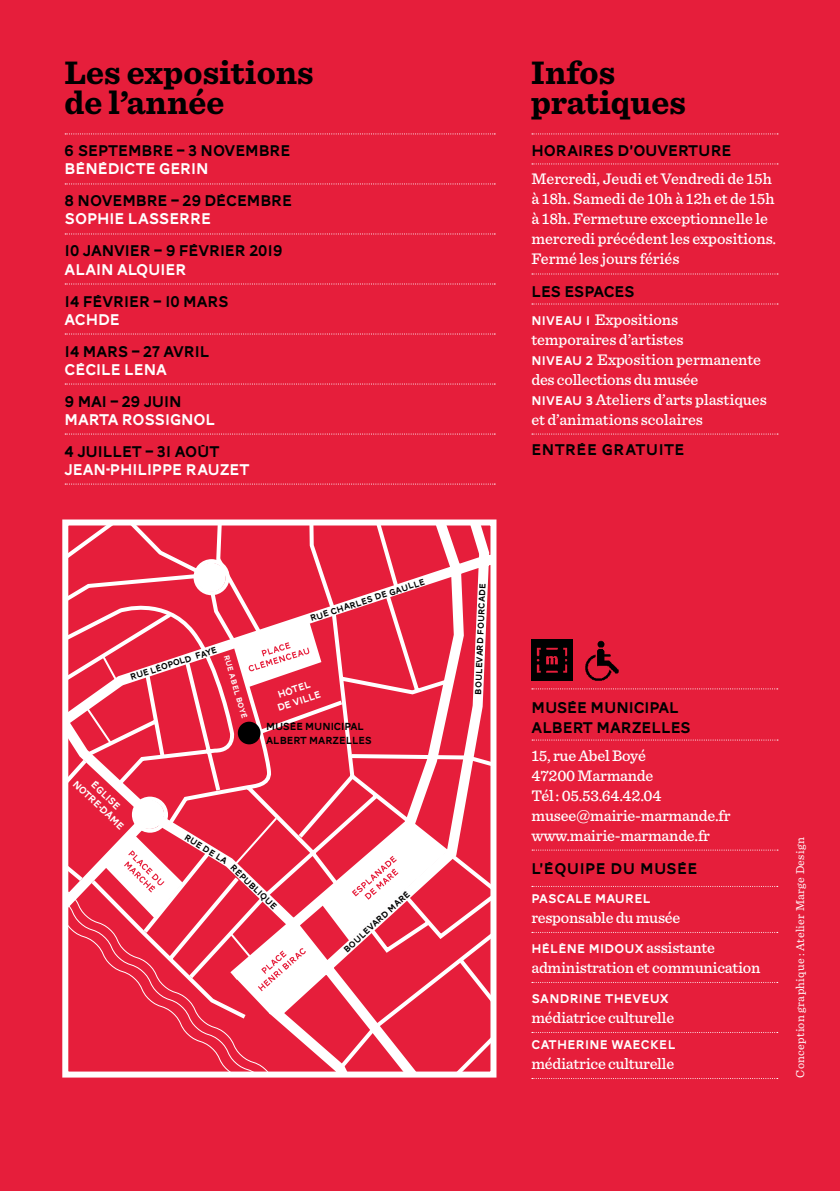
<style>
.page{position:relative;width:840px;height:1191px;background:#fff}
.page>*{position:absolute;margin:0;border:0;box-sizing:border-box;transform-origin:0 0}
.t1{font:700 34px/30.4px "Sentinel";color:#000}
.t2{font:500 16px/20px "Sentinel";letter-spacing:-.01em;color:#fff}
.t3{font:16px/20px "AW Conqueror Carved One";letter-spacing:-.005em;color:#000}
.t4{font:16px "AW Conqueror Carved One";letter-spacing:-.005em;color:#fff}
.t5{font:16px "AW Conqueror Carved One";letter-spacing:.025em;color:#000}
.t6{font:16px "AW Conqueror Carved One";letter-spacing:-.035em;color:#000}
.t7{font:13px "AW Conqueror Carved One";letter-spacing:.02em;color:#fff}
.t8{font:12px "Sentinel";letter-spacing:.025em;color:#fff}
.t9{font:10.6px/13.2px "AW Conqueror Carved One";letter-spacing:-.005em;color:#000}
.t10{font:10.2px/12.2px "AW Conqueror Carved One";color:#fff;text-align:center}
.t11{font:9px "AW Conqueror Carved One";color:#000}
.t12{font:8px "AW Conqueror Carved One";color:#fff}
.s1{font-family:"AW Conqueror Carved One";font-weight:400;font-size:13px}
.s2{font-family:"Sentinel";font-weight:500;font-size:16px}
</style>
<div class="page">
<div style="left:0;top:0;width:839px;height:1191px;background:#e61e3b"></div>
<svg style="left:65px;top:133px;width:430px;height:1px"></svg>
<svg style="left:65px;top:183px;width:430px;height:1px"></svg>
<svg style="left:65px;top:233px;width:430px;height:1px"></svg>
<svg style="left:65px;top:283px;width:430px;height:1px"></svg>
<svg style="left:65px;top:333px;width:430px;height:1px"></svg>
<svg style="left:65px;top:383px;width:430px;height:1px"></svg>
<svg style="left:65px;top:433px;width:430px;height:1px"></svg>
<svg style="left:65px;top:483px;width:430px;height:1px"></svg>
<svg style="left:532px;top:739px;width:245px;height:1px"></svg>
<svg style="left:532px;top:849px;width:245px;height:1px"></svg>
<svg style="left:531px;top:133px;width:246px;height:1px"></svg>
<svg style="left:531px;top:163px;width:246px;height:1px"></svg>
<svg style="left:531px;top:273px;width:246px;height:1px"></svg>
<svg style="left:531px;top:303px;width:246px;height:1px"></svg>
<svg style="left:531px;top:433px;width:246px;height:1px"></svg>
<svg style="left:531px;top:886px;width:246px;height:1px"></svg>
<svg style="left:531px;top:932px;width:246px;height:1px"></svg>
<svg style="left:531px;top:982px;width:246px;height:1px"></svg>
<svg style="left:531px;top:1032px;width:246px;height:1px"></svg>
<svg style="left:531px;top:1078px;width:246px;height:1px"></svg>
<svg style="left:531px;top:688px;width:246px;height:1px"></svg>
<svg style="left:69px;top:526px;width:420px;height:289px"></svg>
<svg style="left:193px;top:559px;width:36px;height:36px"></svg>
<svg style="left:69px;top:753px;width:251px;height:317px"></svg>
<svg style="left:100px;top:653px;width:155px;height:309px"></svg>
<svg style="left:236px;top:622px;width:85px;height:65px"></svg>
<svg style="left:104px;top:796px;width:79px;height:122px"></svg>
<svg style="left:233px;top:815px;width:256px;height:255px"></svg>
<div style="left:196px;top:562px;width:29px;height:30px;background:#fff;border-radius:50%"></div>
<div style="left:135px;top:799px;width:29px;height:30px;background:#fff;border-radius:50%"></div>
<div style="left:62px;top:519px;width:434px;height:558px;border:6px solid #fff"></div>
<img style="left:573px;top:640px;width:56px;height:49px">
<img style="left:531px;top:640px;width:41px;height:41px">
<div style="left:238px;top:721px;width:22px;height:23px;background:#000;border-radius:50%"></div>
<h1 class="t1" style="left:65px;top:56px;width:250px">Les expositions de l’année</h1>
<h1 class="t1" style="left:530px;top:56px;width:156px">Infos pratiques</h1>
<p class="t3" style="left:65px;top:142px;width:227px">6 SEPTEMBRE – 3 NOVEMBRE</p>
<p class="t4" style="left:65px;top:162px;width:145px">BÉNÉDICTE GERIN</p>
<p class="t3" style="left:65px;top:192px;width:229px">8 NOVEMBRE – 29 DÉCEMBRE</p>
<p class="t4" style="left:65px;top:212px;width:148px">SOPHIE LASSERRE</p>
<p class="t3" style="left:65px;top:242px;width:219px">10 JANVIER – 9 FÉVRIER 2019</p>
<p class="t4" style="left:65px;top:262px;width:123px">ALAIN ALQUIER</p>
<p class="t3" style="left:65px;top:292px;width:165px">14 FÉVRIER – 10 MARS</p>
<p class="t4" style="left:65px;top:312px;width:57px">ACHDE</p>
<p class="t3" style="left:65px;top:342px;width:146px">14 MARS – 27 AVRIL</p>
<p class="t4" style="left:65px;top:362px;width:104px">CÉCILE LENA</p>
<p class="t3" style="left:65px;top:392px;width:118px">9 MAI – 29 JUIN</p>
<p class="t4" style="left:65px;top:412px;width:152px">MARTA ROSSIGNOL</p>
<p class="t3" style="left:65px;top:442px;width:156px">4 JUILLET – 31 AOÛT</p>
<p class="t4" style="left:65px;top:462px;width:186px">JEAN-PHILIPPE RAUZET</p>
<p class="t3" style="left:531px;top:142px;width:202px">HORAIRES D’OUVERTURE</p>
<p class="t2" style="left:531px;top:168px;width:246px">Mercredi, Jeudi et Vendredi de 15h à 18h. Samedi de 10h à 12h et de 15h à 18h. Fermeture exceptionnelle le mercredi précédent les expositions.<br>Fermé les jours fériés</p>
<p class="t6" style="left:531px;top:284px;width:105px">LES ESPACES</p>
<p class="t2" style="left:531px;top:308px;width:237px"><span class="s1">NIVEAU 1</span> Expositions temporaires d’artistes<br><span class="s1">NIVEAU 2</span> Exposition permanente des collections du musée<br><span class="s1">NIVEAU 3</span> Ateliers d’arts plastiques et d’animations scolaires</p>
<p class="t5" style="left:531px;top:442px;width:155px">ENTRÉE GRATUITE</p>
<p class="t11" style="left:129px;top:673px;width:92px;rotate:-18deg">RUE LÉOPOLD FAYE</p>
<p class="t12" style="left:230px;top:654px;width:68px;rotate:74deg">RUE ABEL BOYÉ</p>
<p class="t10" style="left:87px;top:769px;width:68px;rotate:44deg">ÉGLISE<br>NOTRE-DÂME</p>
<p class="t11" style="left:309px;top:614px;width:121px;rotate:-18deg">RUE CHARLES DE GAULLE</p>
<p class="t10" style="left:272px;top:691px;width:47px;rotate:-18deg">HÔTEL<br>DE VILLE</p>
<p class="t9" style="left:266px;top:721px;width:107px">MUSÉE MUNICIPAL<br>ALBERT MARZELLES</p>
<p class="t11" style="left:187px;top:832px;width:50px;rotate:32deg">RUE DE LA</p>
<p class="t11" style="left:235px;top:863px;width:62px;rotate:44deg">RÉPUBLIQUE</p>
<p class="t11" style="left:342px;top:948px;width:88px;rotate:-43deg">BOULEVARD MARÉ</p>
<p class="t11" style="left:474px;top:694px;width:113px;rotate:-88deg">BOULEVARD FOURCADE</p>
<p class="t3" style="left:531px;top:698px;width:160px">MUSÉE MUNICIPAL<br>ALBERT MARZELLES</p>
<p class="t2" style="left:531px;top:744px;width:200px">15, rue Abel Boyé<br>47200 Marmande<br>Tél : 05.53.64.42.04 musee@mairie-marmande.fr www.mairie-marmande.fr</p>
<p class="t5" style="left:531px;top:861px;width:167px">L’ÉQUIPE DU MUSÉE</p>
<p class="t7" style="left:531px;top:892px;width:121px">PASCALE MAUREL</p>
<p class="t2" style="left:531px;top:906px;width:150px">responsable du musée</p>
<p class="t7" style="left:531px;top:942px;width:185px">HÉLÈNE MIDOUX <span class="s2">assistante</span></p>
<p class="t2" style="left:531px;top:956px;width:230px">administration et communication</p>
<p class="t7" style="left:531px;top:992px;width:139px">SANDRINE THEVEUX</p>
<p class="t2" style="left:531px;top:1006px;width:144px">médiatrice culturelle</p>
<p class="t7" style="left:531px;top:1038px;width:146px">CATHERINE WAECKEL</p>
<p class="t2" style="left:531px;top:1052px;width:144px">médiatrice culturelle</p>
<p class="t8" style="left:790px;top:1077px;width:242px;rotate:-90deg">Conception graphique : Atelier Marge Design</p>
</div>
